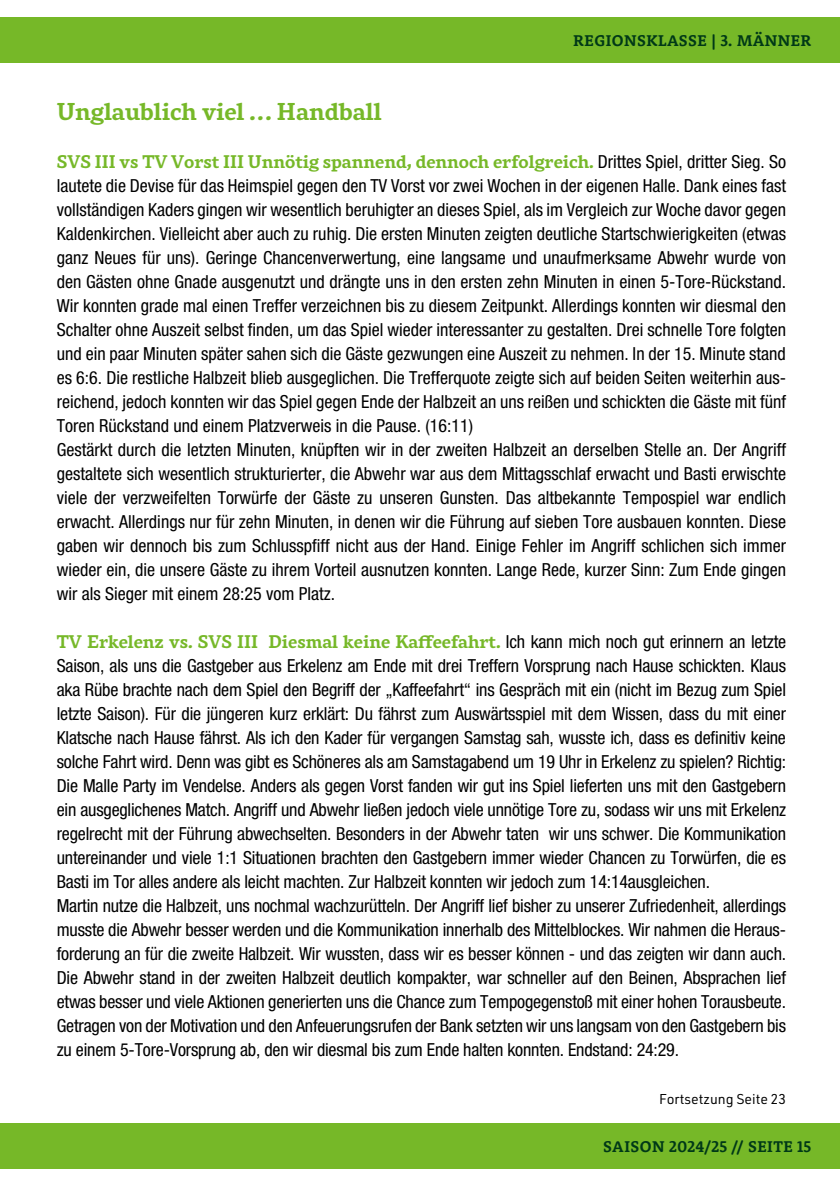
<style>
.page{position:relative;width:840px;height:1191px;background:#fff}
.page>*{position:absolute;margin:0;border:0;box-sizing:border-box;transform-origin:0 0}
.t1{font:700 24px "Rival";color:#76b828}
.t2{font:condensed 18px/24px "Helvetica Neue LT Pro";color:#000}
.t3{font:700 18px "Rival";color:#76b828}
.t4{font:700 16px "Rooney";letter-spacing:.03em;color:#003917}
.t5{font:14px "URWDIN";color:#000}
.s1{font-family:"Helvetica Neue LT Pro";font-weight:400;font-stretch:condensed;color:#000}
</style>
<div class="page">
<div style="left:0;top:1123px;width:839px;height:45px;background:#76b828"></div>
<div style="left:0;top:17px;width:839px;height:45px;background:#76b828"></div>
<p class="t4" style="left:573px;top:30px;width:239px">REGIONSKLASSE | 3. MÄNNER</p>
<h1 class="t1" style="left:57px;top:93px;width:326px">Unglaublich viel … Handball</h1>
<p class="t3" style="left:57px;top:148px;width:730px">SVS III vs TV Vorst III Unnötig spannend, dennoch erfolgreich. <span class="s1">Drittes Spiel, dritter Sieg. So</span></p>
<p class="t2" style="left:57px;top:173px;width:730px">lautete die Devise für das Heimspiel gegen den TV Vorst vor zwei Wochen in der eigenen Halle. Dank eines fast vollständigen Kaders gingen wir wesentlich beruhigter an dieses Spiel, als im Vergleich zur Woche davor gegen Kaldenkirchen. Vielleicht aber auch zu ruhig. Die ersten Minuten zeigten deutliche Startschwierigkeiten (etwas ganz Neues für uns). Geringe Chancenverwertung, eine langsame und unaufmerksame Abwehr wurde von den Gästen ohne Gnade ausgenutzt und drängte uns in den ersten zehn Minuten in einen 5-Tore-Rückstand.<br>Wir konnten grade mal einen Treffer verzeichnen bis zu diesem Zeitpunkt. Allerdings konnten wir diesmal den Schalter ohne Auszeit selbst finden, um das Spiel wieder interessanter zu gestalten. Drei schnelle Tore folgten und ein paar Minuten später sahen sich die Gäste gezwungen eine Auszeit zu nehmen. In der 15. Minute stand es 6:6. Die restliche Halbzeit blieb ausgeglichen. Die Trefferquote zeigte sich auf beiden Seiten weiterhin aus&shy;reichend, jedoch konnten wir das Spiel gegen Ende der Halbzeit an uns reißen und schickten die Gäste mit fünf Toren Rückstand und einem Platzverweis in die Pause. (16:11)<br>Gestärkt durch die letzten Minuten, knüpften wir in der zweiten Halbzeit an derselben Stelle an. Der Angriff gestaltete sich wesentlich strukturierter, die Abwehr war aus dem Mittagsschlaf erwacht und Basti erwischte viele der verzweifelten Torwürfe der Gäste zu unseren Gunsten. Das altbekannte Tempospiel war endlich erwacht. Allerdings nur für zehn Minuten, in denen wir die Führung auf sieben Tore ausbauen konnten. Diese gaben wir dennoch bis zum Schlusspfiff nicht aus der Hand. Einige Fehler im Angriff schlichen sich immer wieder ein, die unsere Gäste zu ihrem Vorteil ausnutzen konnten. Lange Rede, kurzer Sinn: Zum Ende gingen wir als Sieger mit einem 28:25 vom Platz.</p>
<p class="t3" style="left:57px;top:627px;width:730px">TV Erkelenz vs. SVS III Diesmal keine Kaffeefahrt. <span class="s1">Ich kann mich noch gut erinnern an letzte</span></p>
<p class="t2" style="left:57px;top:653px;width:730px">Saison, als uns die Gastgeber aus Erkelenz am Ende mit drei Treffern Vorsprung nach Hause schickten. Klaus aka Rübe brachte nach dem Spiel den Begriff der „Kaffeefahrt“ ins Gespräch mit ein (nicht im Bezug zum Spiel letzte Saison). Für die jüngeren kurz erklärt: Du fährst zum Auswärtsspiel mit dem Wissen, dass du mit einer Klatsche nach Hause fährst. Als ich den Kader für vergangen Samstag sah, wusste ich, dass es definitiv keine solche Fahrt wird. Denn was gibt es Schöneres als am Samstagabend um 19 Uhr in Erkelenz zu spielen? Richtig:<br>Die Malle Party im Vendelse. Anders als gegen Vorst fanden wir gut ins Spiel lieferten uns mit den Gastgebern ein ausgeglichenes Match. Angriff und Abwehr ließen jedoch viele unnötige Tore zu, sodass wir uns mit Erkelenz regelrecht mit der Führung abwechselten. Besonders in der Abwehr taten wir uns schwer. Die Kommunikation untereinander und viele 1:1 Situationen brachten den Gastgebern immer wieder Chancen zu Torwürfen, die es Basti im Tor alles andere als leicht machten. Zur Halbzeit konnten wir jedoch zum 14:14ausgleichen.<br>Martin nutze die Halbzeit, uns nochmal wachzurütteln. Der Angriff lief bisher zu unserer Zufriedenheit, allerdings musste die Abwehr besser werden und die Kommunikation innerhalb des Mittelblockes. Wir nahmen die Heraus&shy;forderung an für die zweite Halbzeit. Wir wussten, dass wir es besser können - und das zeigten wir dann auch.<br>Die Abwehr stand in der zweiten Halbzeit deutlich kompakter, war schneller auf den Beinen, Absprachen lief etwas besser und viele Aktionen generierten uns die Chance zum Tempogegenstoß mit einer hohen Torausbeute.<br>Getragen von der Motivation und den Anfeuerungsrufen der Bank setzten wir uns langsam von den Gastgebern bis zu einem 5-Tore-Vorsprung ab, den wir diesmal bis zum Ende halten konnten. Endstand: 24:29.</p>
<p class="t5" style="left:658px;top:1090px;width:128px">Fortsetzung Seite 23</p>
<p class="t4" style="left:603px;top:1136px;width:210px">SAISON 2024/25 // SEITE 15</p>
</div>
